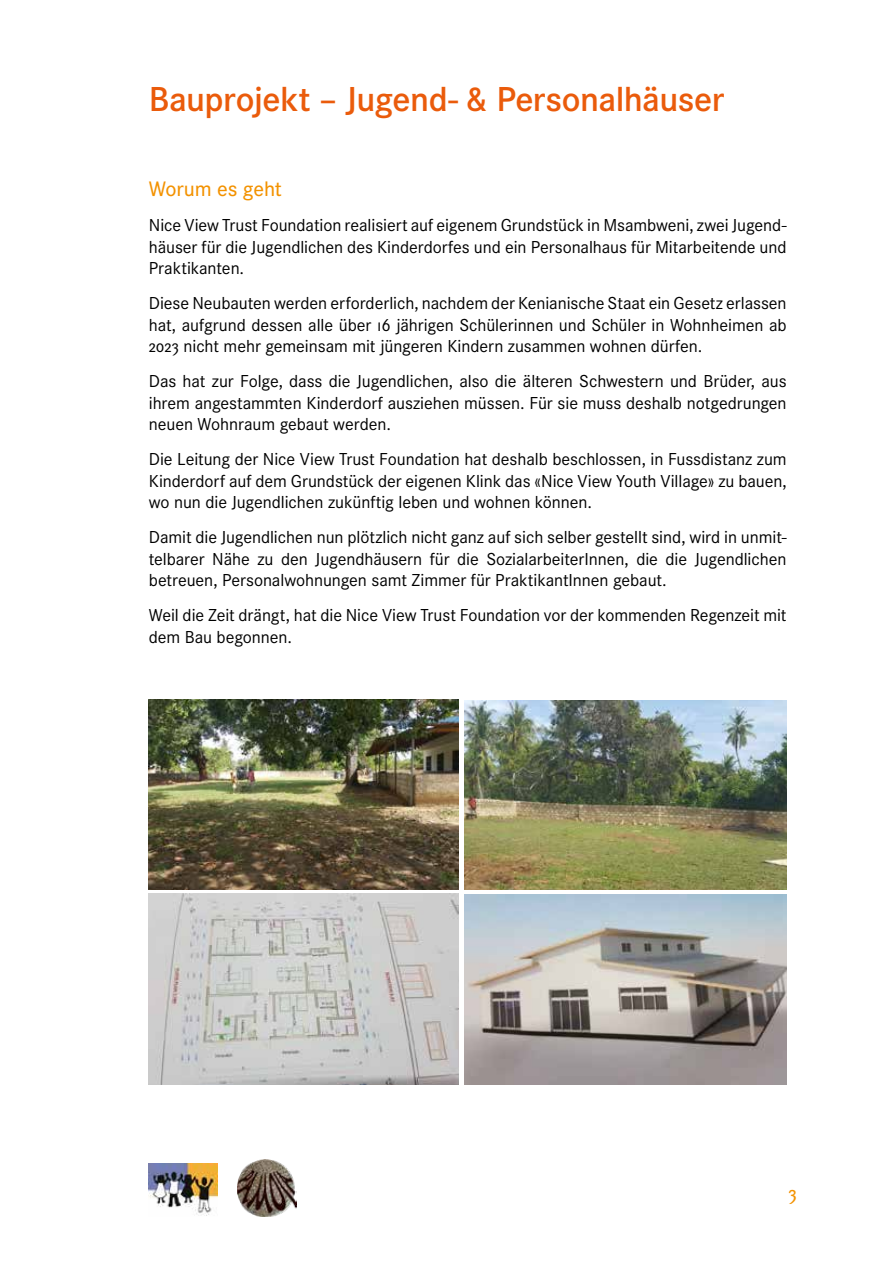
<style>
.page{position:relative;width:893px;height:1263px;background:#fff}
.page>*{position:absolute;margin:0;border:0;box-sizing:border-box;transform-origin:0 0}
.t1{font:600 36px "Corporate S";letter-spacing:-.015em;color:#ea5b0b}
.t2{font:500 21.75px "Corporate S";letter-spacing:-.005em;color:#f39200}
.t3{font:500 21px "Corporate S";color:#f39200}
.t4{font:18px/21.8px "Corporate S";letter-spacing:-.005em;color:#000;text-align:justify}
</style>
<div class="page">
<img style="left:149px;top:1163px;width:69px;height:53px">
<img style="left:237px;top:1159px;width:60px;height:57px">
<img style="left:149px;top:699px;width:310px;height:191px">
<img style="left:464px;top:700px;width:323px;height:190px">
<img style="left:149px;top:894px;width:310px;height:190px">
<img style="left:464px;top:894px;width:323px;height:190px">
<h1 class="t1" style="left:149px;top:79px;width:577px">Bauprojekt – Jugend- &amp; Personalhäuser</h1>
<p class="t2" style="left:149px;top:177px;width:135px">Worum es geht</p>
<p class="t4" style="left:149px;top:214px;width:639px">Nice View Trust Foundation realisiert auf eigenem Grundstück in Msambweni, zwei Jugend&shy;häuser für die Jugendlichen des Kinderdorfes und ein Personalhaus für Mitarbeitende und Praktikanten.</p>
<p class="t4" style="left:149px;top:292px;width:639px">Diese Neubauten werden erforderlich, nachdem der Kenianische Staat ein Gesetz erlassen hat, aufgrund dessen alle über 16 jährigen Schülerinnen und Schüler in Wohnheimen ab 2023 nicht mehr gemeinsam mit jüngeren Kindern zusammen wohnen dürfen.</p>
<p class="t4" style="left:149px;top:370px;width:639px">Das hat zur Folge, dass die Jugendlichen, also die älteren Schwestern und Brüder, aus ihrem angestammten Kinderdorf ausziehen müssen. Für sie muss deshalb notgedrungen neuen Wohnraum gebaut werden.</p>
<p class="t4" style="left:149px;top:448px;width:639px">Die Leitung der Nice View Trust Foundation hat deshalb beschlossen, in Fussdistanz zum Kinderdorf auf dem Grundstück der eigenen Klink das «Nice View Youth Village» zu bauen, wo nun die Jugendlichen zukünftig leben und wohnen können.</p>
<p class="t4" style="left:149px;top:526px;width:639px">Damit die Jugendlichen nun plötzlich nicht ganz auf sich selber gestellt sind, wird in unmit&shy;telbarer Nähe zu den Jugendhäusern für die SozialarbeiterInnen, die die Jugendlichen betreuen, Personalwohnungen samt Zimmer für PraktikantInnen gebaut.</p>
<p class="t4" style="left:149px;top:604px;width:639px">Weil die Zeit drängt, hat die Nice View Trust Foundation vor der kommenden Regenzeit mit dem Bau begonnen.</p>
<p class="t3" style="left:788px;top:1181px;width:10px">3</p>
</div>
